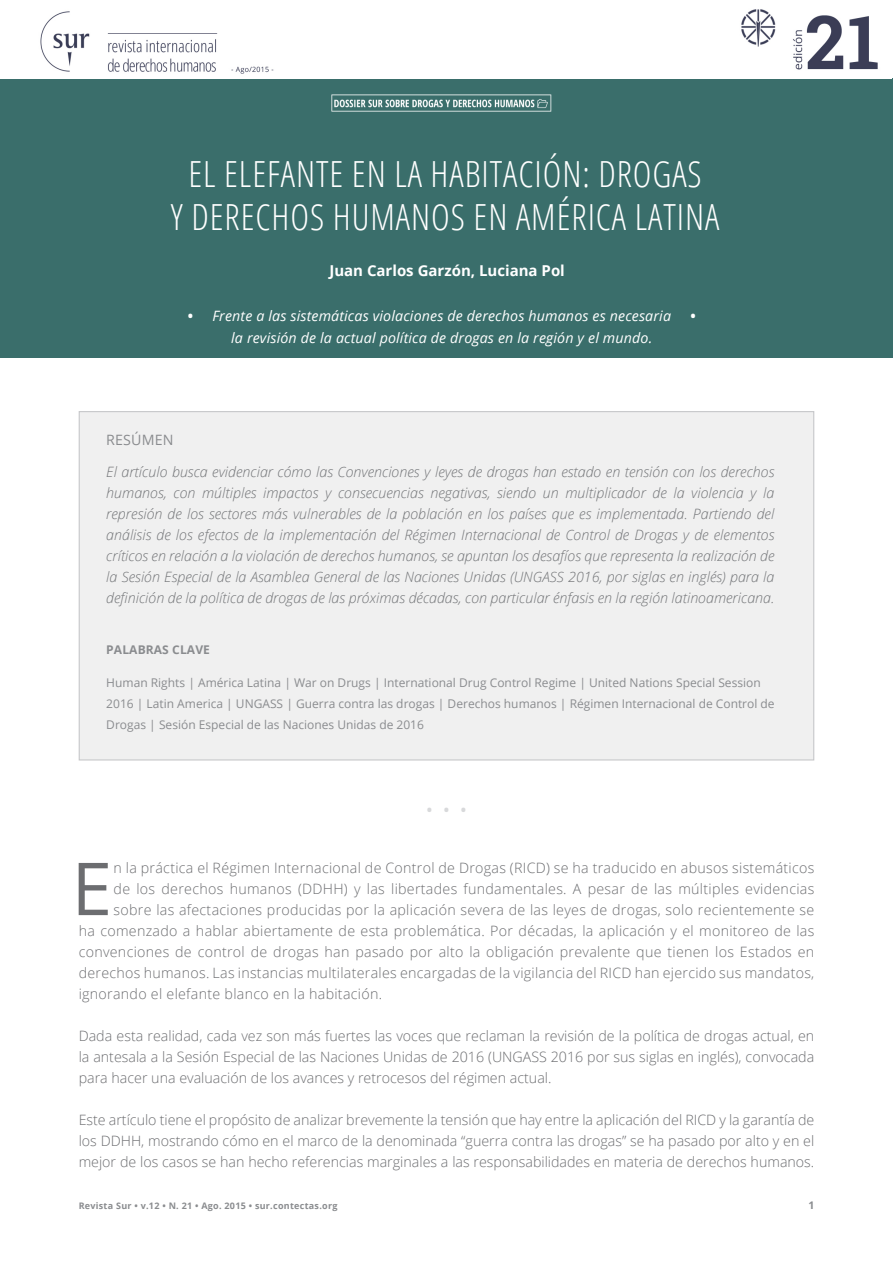
<style>
.page{position:relative;width:893px;height:1263px;background:#fff}
.page>*{position:absolute;margin:0;border:0;box-sizing:border-box;transform-origin:0 0}
.CAPITULAR{font:73.05px "Open Sans";color:#6c6d70}
.t1{font:300 condensed 36px "Open Sans";letter-spacing:.025em;color:#fff}
.t2{font:700 15px "Open Sans";color:#fff}
.t3{font:italic 300 14.25px/21px "Open Sans";color:#727477;text-align:justify}
.CAPITULAR-2{font:300 14.25px "Open Sans";letter-spacing:.02em;color:#6c6d70}
.txt_corrido{font:300 14.25px/21px "Open Sans";color:#6c6d70;text-align:justify}
.t4{font:italic 14.25px "Open Sans";letter-spacing:.01em;color:#fff}
.t5{font:14.25px "Open Sans";letter-spacing:.01em;color:#8a8c8f}
.t6{font:700 14.25px "Open Sans";color:#d8d9db}
.t7{font:700 14.25px "Open Sans";color:#fff}
.t8{font:12px/21px "Open Sans";color:#8a8c8f}
.t9{font:700 12px "Open Sans";letter-spacing:.01em;color:#8a8c8f}
.t10{font:700 10.5px "Open Sans";color:#8a8c8f}
.t11{font:700 9px "Open Sans";letter-spacing:.03em;color:#8a8c8f}
.s1{font-weight:700;font-style:normal}
</style>
<div class="page">
<div style="left:0;top:79px;width:893px;height:279px;background:#3a6e6b"></div>
<img style="left:40px;top:9px;width:838px;height:65px">
<img style="left:331px;top:94px;width:221px;height:18px">
<div style="left:79px;top:411px;width:735px;height:349px;background:#f0f0f0;border:1px solid #c7c8ca"></div>
<p class="t1" style="left:188px;top:149px;width:515px">EL ELEFANTE EN LA HABITACIÓN: DROGAS</p>
<p class="t1" style="left:171px;top:192px;width:550px">Y DERECHOS HUMANOS EN AMÉRICA LATINA</p>
<p class="t2" style="left:329px;top:259px;width:237px">Juan Carlos Garzón, Luciana Pol</p>
<p class="t4" style="left:188px;top:306px;width:485px"><span class="s1">•</span> Frente a las sistemáticas violaciones de derechos humanos es necesaria</p>
<p class="t7" style="left:690px;top:306px;width:7px">•</p>
<p class="t4" style="left:231px;top:328px;width:423px">la revisión de la actual política de drogas en la región y el mundo.</p>
<p class="t5" style="left:106px;top:430px;width:69px">RESÚMEN</p>
<p class="t3" style="left:106px;top:461px;width:670px">El artículo busca evidenciar cómo las Convenciones y leyes de drogas han estado en tensión con los derechos humanos, con múltiples impactos y consecuencias negativas, siendo un multiplicador de la violencia y la represión de los sectores más vulnerables de la población en los países que es implementada. Partiendo del análisis de los efectos de la implementación del Régimen Internacional de Control de Drogas y de elementos críticos en relación a la violación de derechos humanos, se apuntan los desafíos que representa la realización de la Sesión Especial de la Asamblea General de las Naciones Unidas (UNGASS 2016, por siglas en inglés) para la definición de la política de drogas de las próximas décadas, con particular énfasis en la región latinoamericana.</p>
<p class="t9" style="left:106px;top:641px;width:105px">PALABRAS CLAVE</p>
<p class="t8" style="left:106px;top:672px;width:670px">Human Rights | América Latina | War on Drugs | International Drug Control Regime | United Nations Special Session<br>2016 | Latin America | UNGASS | Guerra contra las drogas | Derechos humanos | Régimen Internacional de Control de<br>Drogas | Sesión Especial de las Naciones Unidas de 2016</p>
<p class="t6" style="left:427px;top:800px;width:41px">• • •</p>
<p class="CAPITULAR" style="left:71px;top:838px;width:42px">E</p>
<p class="CAPITULAR-2" style="left:114px;top:858px;width:702px">n la práctica el Régimen Internacional de Control de Drogas (RICD) se ha traducido en abusos sistemáticos</p>
<p class="CAPITULAR-2" style="left:114px;top:879px;width:702px">de los derechos humanos (DDHH) y las libertades fundamentales. A pesar de las múltiples evidencias</p>
<p class="CAPITULAR-2" style="left:114px;top:900px;width:702px">sobre las afectaciones producidas por la aplicación severa de las leyes de drogas, solo recientemente se</p>
<p class="CAPITULAR-2" style="left:79px;top:921px;width:737px">ha comenzado a hablar abiertamente de esta problemática. Por décadas, la aplicación y el monitoreo de las</p>
<p class="CAPITULAR-2" style="left:79px;top:942px;width:737px">convenciones de control de drogas han pasado por alto la obligación prevalente que tienen los Estados en</p>
<p class="CAPITULAR-2" style="left:79px;top:963px;width:737px">derechos humanos. Las instancias multilaterales encargadas de la vigilancia del RICD han ejercido sus mandatos,</p>
<p class="CAPITULAR-2" style="left:79px;top:984px;width:305px">ignorando el elefante blanco en la habitación.</p>
<p class="txt_corrido" style="left:79px;top:1025px;width:737px">Dada esta realidad, cada vez son más fuertes las voces que reclaman la revisión de la política de drogas actual, en la antesala a la Sesión Especial de las Naciones Unidas de 2016 (UNGASS 2016 por sus siglas en inglés), convocada para hacer una evaluación de los avances y retrocesos del régimen actual.</p>
<p class="txt_corrido" style="left:79px;top:1109px;width:737px">Este artículo tiene el propósito de analizar brevemente la tensión que hay entre la aplicación del RICD y la garantía de los DDHH, mostrando cómo en el marco de la denominada “guerra contra las drogas” se ha pasado por alto y en el mejor de los casos se han hecho referencias marginales a las responsabilidades en materia de derechos humanos.</p>
<p class="t11" style="left:79px;top:1200px;width:260px">Revista Sur • v.12 • N. 21 • Ago. 2015 • sur.contectas.org</p>
<p class="t10" style="left:808px;top:1197px;width:7px">1</p>
</div>
